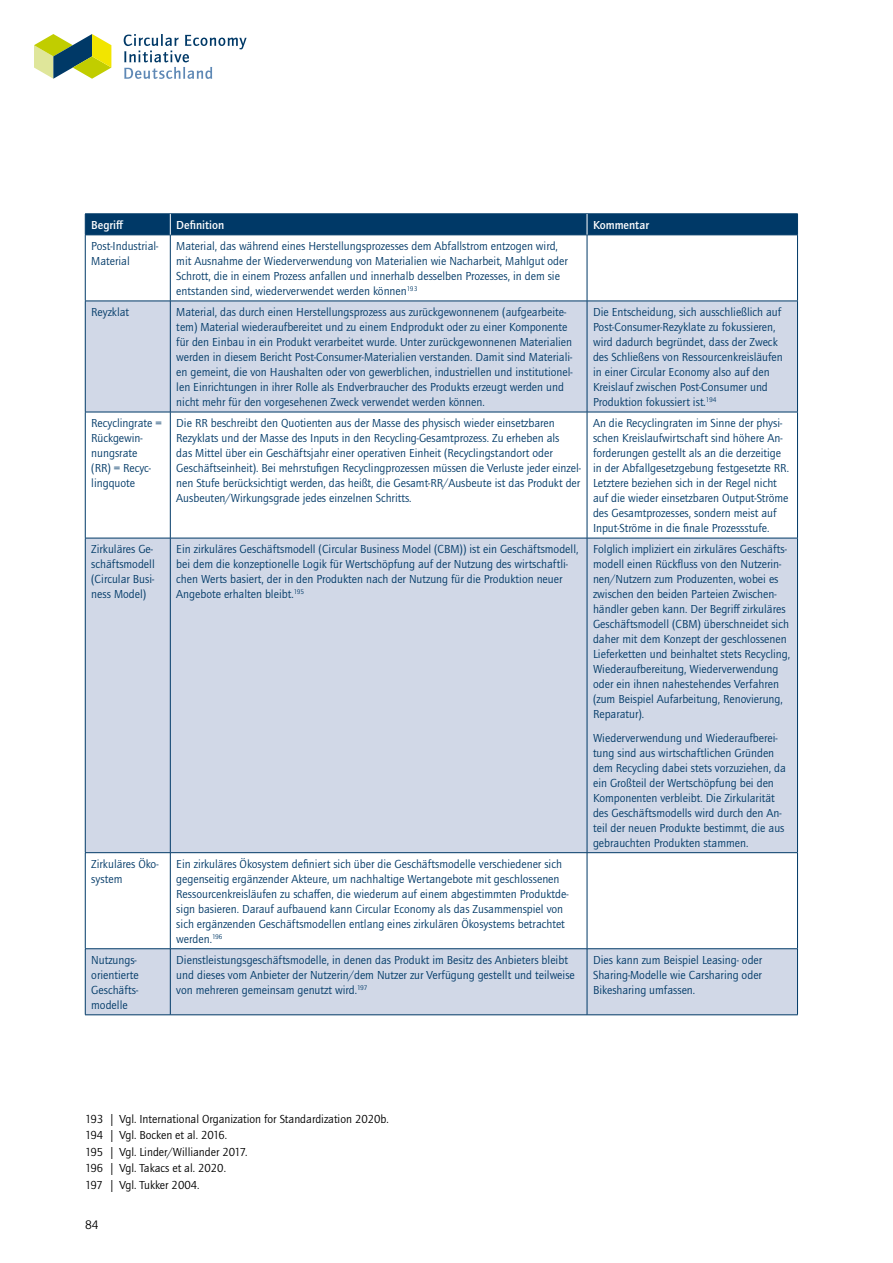
<style>
.page{position:relative;width:893px;height:1263px;background:#fff}
.page>*{position:absolute;margin:0;border:0;box-sizing:border-box;transform-origin:0 0}
.t1{font:12.75px "Quay Sans ITC Std";color:#000}
.t2{font:12px/15px "Quay Sans ITC Std";color:#003967}
.t3{font:12px/16.5px "Quay Sans ITC Std";color:#000}
.t4{font:500 12px "Quay Sans ITC Std";color:#fff}
</style>
<div class="page">
<svg style="left:124px;top:34px;width:123px;height:45px"></svg>
<svg style="left:34px;top:34px;width:77px;height:45px"></svg>
<svg style="left:86px;top:302px;width:711px;height:712px;fill:#d1d8e7"></svg>
<hr style="left:85px;top:235px;width:85px;height:1px;background:#003967">
<hr style="left:587px;top:235px;width:211px;height:1px;background:#003967">
<hr style="left:170px;top:235px;width:1px;height:66px;background:#003967">
<hr style="left:587px;top:235px;width:1px;height:66px;background:#003967">
<hr style="left:170px;top:301px;width:1px;height:111px;background:#003967">
<hr style="left:587px;top:301px;width:1px;height:111px;background:#003967">
<hr style="left:170px;top:412px;width:1px;height:126px;background:#003967">
<hr style="left:587px;top:412px;width:1px;height:126px;background:#003967">
<hr style="left:170px;top:538px;width:1px;height:314px;background:#003967">
<hr style="left:587px;top:538px;width:1px;height:314px;background:#003967">
<hr style="left:170px;top:853px;width:1px;height:95px;background:#003967">
<hr style="left:587px;top:853px;width:1px;height:95px;background:#003967">
<hr style="left:170px;top:949px;width:1px;height:65px;background:#003967">
<hr style="left:587px;top:949px;width:1px;height:65px;background:#003967">
<hr style="left:170px;top:235px;width:417px;height:1px;background:#003967">
<hr style="left:85px;top:235px;width:1px;height:66px;background:#003967">
<hr style="left:797px;top:235px;width:1px;height:66px;background:#003967">
<hr style="left:85px;top:412px;width:1px;height:126px;background:#003967">
<hr style="left:797px;top:412px;width:1px;height:126px;background:#003967">
<hr style="left:85px;top:853px;width:1px;height:95px;background:#003967">
<hr style="left:797px;top:853px;width:1px;height:95px;background:#003967">
<hr style="left:85px;top:301px;width:85px;height:1px;background:#003967">
<hr style="left:85px;top:301px;width:1px;height:111px;background:#003967">
<hr style="left:170px;top:301px;width:417px;height:1px;background:#003967">
<hr style="left:587px;top:301px;width:211px;height:1px;background:#003967">
<hr style="left:797px;top:301px;width:1px;height:111px;background:#003967">
<hr style="left:85px;top:412px;width:85px;height:1px;background:#003967">
<hr style="left:170px;top:412px;width:417px;height:1px;background:#003967">
<hr style="left:587px;top:412px;width:211px;height:1px;background:#003967">
<hr style="left:85px;top:538px;width:85px;height:1px;background:#003967">
<hr style="left:85px;top:538px;width:1px;height:314px;background:#003967">
<hr style="left:170px;top:538px;width:417px;height:1px;background:#003967">
<hr style="left:587px;top:538px;width:211px;height:1px;background:#003967">
<hr style="left:797px;top:538px;width:1px;height:314px;background:#003967">
<hr style="left:85px;top:852px;width:85px;height:1px;background:#003967">
<hr style="left:170px;top:852px;width:417px;height:1px;background:#003967">
<hr style="left:587px;top:852px;width:211px;height:1px;background:#003967">
<hr style="left:85px;top:948px;width:85px;height:1px;background:#003967">
<hr style="left:85px;top:949px;width:1px;height:65px;background:#003967">
<hr style="left:170px;top:948px;width:417px;height:1px;background:#003967">
<hr style="left:587px;top:948px;width:211px;height:1px;background:#003967">
<hr style="left:797px;top:949px;width:1px;height:65px;background:#003967">
<hr style="left:85px;top:1014px;width:85px;height:1px;background:#003967">
<hr style="left:170px;top:1014px;width:417px;height:1px;background:#003967">
<hr style="left:587px;top:1014px;width:211px;height:1px;background:#003967">
<div style="left:85px;top:214px;width:713px;height:21px;background:#003967"></div>
<p class="t4" style="left:91px;top:218px;width:34px">Begriff</p>
<p class="t4" style="left:176px;top:218px;width:49px">Definition</p>
<p class="t4" style="left:593px;top:218px;width:58px">Kommentar</p>
<p class="t2" style="left:91px;top:239px;width:69px">Post-Industrial-<br>Material</p>
<p class="t2" style="left:176px;top:239px;width:393px">Material, das während eines Herstellungsprozesses dem Abfallstrom entzogen wird, mit Ausnahme der Wiederverwendung von Materialien wie Nacharbeit, Mahlgut oder Schrott, die in einem Prozess anfallen und innerhalb desselben Prozesses, in dem sie entstanden sind, wiederverwendet werden können<sup>193</sup></p>
<p class="t2" style="left:91px;top:305px;width:39px">Reyzklat</p>
<p class="t2" style="left:176px;top:305px;width:398px">Material, das durch einen Herstellungsprozess aus zurückgewonnenem (aufgearbeite&shy;tem) Material wiederaufbereitet und zu einem Endprodukt oder zu einer Komponente für den Einbau in ein Produkt verarbeitet wurde. Unter zurückgewonnenen Materialien werden in diesem Bericht Post-Consumer-Materialien verstanden. Damit sind Materiali&shy;en gemeint, die von Haushalten oder von gewerblichen, industriellen und institutionel&shy;len Einrichtungen in ihrer Rolle als Endverbraucher des Produkts erzeugt werden und nicht mehr für den vorgesehenen Zweck verwendet werden können.</p>
<p class="t2" style="left:593px;top:305px;width:191px">Die Entscheidung, sich ausschließlich auf Post-Consumer-Rezyklate zu fokussieren, wird dadurch begründet, dass der Zweck des Schließens von Ressourcenkreisläufen in einer Circular Economy also auf den Kreislauf zwischen Post-Consumer und Produktion fokussiert ist.<sup>194</sup></p>
<p class="t2" style="left:91px;top:416px;width:72px">Recyclingrate =<br>Rückgewin&shy;nungsrate<br>(RR) = Recyc&shy;lingquote</p>
<p class="t2" style="left:176px;top:416px;width:406px">Die RR beschreibt den Quotienten aus der Masse des physisch wieder einsetzbaren Rezyklats und der Masse des Inputs in den Recycling-Gesamtprozess. Zu erheben als<br>das Mittel über ein Geschäftsjahr einer operativen Einheit (Recyclingstandort oder Geschäftseinheit). Bei mehrstufigen Recyclingprozessen müssen die Verluste jeder einzel&shy;nen Stufe berücksichtigt werden, das heißt, die Gesamt-RR/Ausbeute ist das Produkt der Ausbeuten/Wirkungsgrade jedes einzelnen Schritts.</p>
<p class="t2" style="left:593px;top:416px;width:197px">An die Recyclingraten im Sinne der physi&shy;schen Kreislaufwirtschaft sind höhere An&shy;forderungen gestellt als an die derzeitige in der Abfallgesetzgebung festgesetzte RR.<br>Letztere beziehen sich in der Regel nicht auf die wieder einsetzbaren Output-Ströme des Gesamtprozesses, sondern meist auf Input-Ströme in die finale Prozessstufe.</p>
<p class="t2" style="left:91px;top:542px;width:65px">Zirkuläres Ge&shy;schäftsmodell (Circular Busi&shy;ness Model)</p>
<p class="t2" style="left:176px;top:542px;width:404px">Ein zirkuläres Geschäftsmodell (Circular Business Model (CBM)) ist ein Geschäftsmodell, bei dem die konzeptionelle Logik für Wertschöpfung auf der Nutzung des wirtschaftli&shy;chen Werts basiert, der in den Produkten nach der Nutzung für die Produktion neuer Angebote erhalten bleibt.<sup>195</sup></p>
<p class="t2" style="left:593px;top:542px;width:199px">Folglich impliziert ein zirkuläres Geschäfts&shy;modell einen Rückfluss von den Nutzerin&shy;nen/Nutzern zum Produzenten, wobei es zwischen den beiden Parteien Zwischen&shy;händler geben kann. Der Begriff zirkuläres Geschäftsmodell (CBM) überschneidet sich daher mit dem Konzept der geschlossenen Lieferketten und beinhaltet stets Recycling, Wiederaufbereitung, Wiederverwendung oder ein ihnen nahestehendes Verfahren (zum Beispiel Aufarbeitung, Renovierung, Reparatur).</p>
<p class="t2" style="left:593px;top:730px;width:194px">Wiederverwendung und Wiederaufberei&shy;tung sind aus wirtschaftlichen Gründen dem Recycling dabei stets vorzuziehen, da ein Großteil der Wertschöpfung bei den Komponenten verbleibt. Die Zirkularität des Geschäftsmodells wird durch den An&shy;teil der neuen Produkte bestimmt, die aus gebrauchten Produkten stammen.</p>
<p class="t2" style="left:91px;top:856px;width:69px">Zirkuläres Öko&shy;system</p>
<p class="t2" style="left:176px;top:856px;width:394px">Ein zirkuläres Ökosystem definiert sich über die Geschäftsmodelle verschiedener sich gegenseitig ergänzender Akteure, um nachhaltige Wertangebote mit geschlossenen Ressourcenkreisläufen zu schaffen, die wiederum auf einem abgestimmten Produktde&shy;sign basieren. Darauf aufbauend kann Circular Economy als das Zusammenspiel von sich ergänzenden Geschäftsmodellen entlang eines zirkulären Ökosystems betrachtet werden.<sup>196</sup></p>
<p class="t2" style="left:91px;top:952px;width:49px">Nutzungs&shy;orientierte<br>Geschäfts&shy;modelle</p>
<p class="t2" style="left:176px;top:952px;width:400px">Dienstleistungsgeschäftsmodelle, in denen das Produkt im Besitz des Anbieters bleibt und dieses vom Anbieter der Nutzerin/dem Nutzer zur Verfügung gestellt und teilweise von mehreren gemeinsam genutzt wird.<sup>197</sup></p>
<p class="t2" style="left:593px;top:952px;width:171px;text-align:justify">Dies kann zum Beispiel Leasing- oder Sharing-Modelle wie Carsharing oder Bikesharing umfassen.</p>
<p class="t3" style="left:85px;top:1110px;width:305px">193 | Vgl. International Organization for Standardization 2020b.<br>194 | Vgl. Bocken et al. 2016.<br>195 | Vgl. Linder/Williander 2017.<br>196 | Vgl. Takacs et al. 2020.<br>197 | Vgl. Tukker 2004.</p>
<p class="t1" style="left:85px;top:1218px;width:15px">84</p>
</div>
